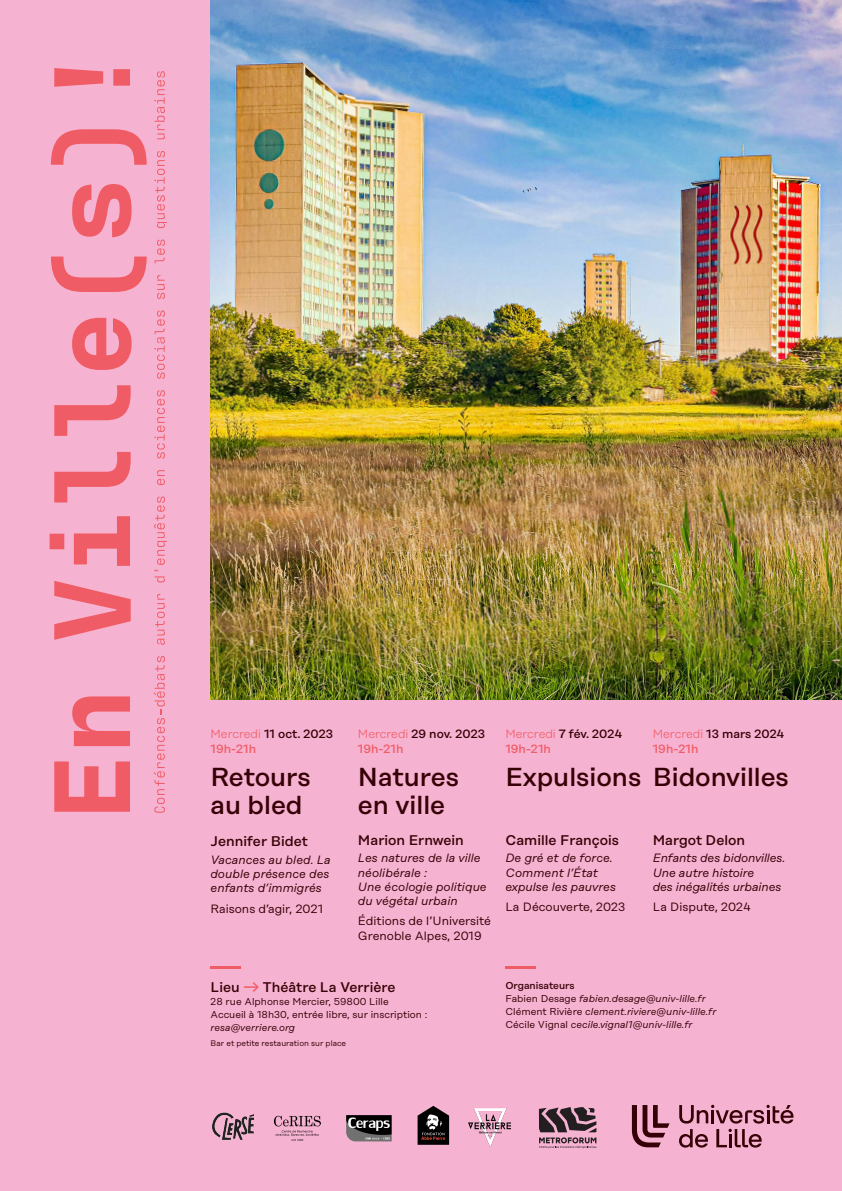
<style>
.page{position:relative;width:842px;height:1191px;background:#f6b2d1}
.page>*{position:absolute;margin:0;border:0;box-sizing:border-box;transform-origin:0 0}
.t1{font:500 26px/28px "Rational Display";color:#350106}
.t2{font:500 14px "Rational Display";color:#350106}
.t3{font:italic 12px/14.4px "Rational Display";color:#350106}
.t4{font:500 12px/14.4px "Rational Display";color:#350106}
.t5{font:12px/14.4px "Rational Display";color:#350106}
.t6{font:italic 10px/13px "Rational Display";color:#350106}
.t7{font:10px/13px "Rational Display";color:#350106}
.t8{font:8px "Rational Display";color:#350106}
.s1{font-weight:300;color:#f05c65}
.s2{color:#f05c65}
.s3{font-weight:500;font-style:normal}
.s4{font-style:normal}
</style>
<div class="page">
<img style="left:267px;top:699px;width:308px;height:1px">
<img style="left:210px;top:0;width:632px;height:699px">
<svg style="left:54px;top:761px;width:76px;height:50px"></svg>
<svg style="left:72px;top:696px;width:58px;height:50px"></svg>
<svg style="left:54px;top:581px;width:77px;height:59px"></svg>
<svg style="left:50px;top:516px;width:80px;height:50px"></svg>
<svg style="left:54px;top:452px;width:77px;height:50px"></svg>
<svg style="left:54px;top:385px;width:77px;height:51px"></svg>
<svg style="left:72px;top:318px;width:60px;height:52px"></svg>
<svg style="left:51px;top:256px;width:96px;height:36px"></svg>
<svg style="left:72px;top:184px;width:60px;height:53px"></svg>
<svg style="left:51px;top:129px;width:96px;height:36px"></svg>
<svg style="left:54px;top:68px;width:76px;height:19px"></svg>
<svg style="left:154px;top:656px;width:11px;height:156px"></svg>
<svg style="left:155px;top:594px;width:10px;height:51px"></svg>
<svg style="left:154px;top:496px;width:13px;height:86px"></svg>
<svg style="left:157px;top:470px;width:8px;height:15px"></svg>
<svg style="left:155px;top:390px;width:10px;height:68px"></svg>
<svg style="left:155px;top:310px;width:10px;height:69px"></svg>
<svg style="left:157px;top:275px;width:8px;height:24px"></svg>
<svg style="left:155px;top:239px;width:10px;height:24px"></svg>
<svg style="left:155px;top:151px;width:12px;height:77px"></svg>
<svg style="left:155px;top:71px;width:10px;height:68px"></svg>
<hr style="left:210px;top:966px;width:31px;height:2px;background:#f05c65">
<hr style="left:505px;top:966px;width:31px;height:2px;background:#f05c65">
<img style="left:469px;top:1108px;width:42px;height:38px">
<svg style="left:418px;top:1106px;width:31px;height:38px"></svg>
<svg style="left:632px;top:1105px;width:37px;height:42px"></svg>
<svg style="left:679px;top:1104px;width:114px;height:43px"></svg>
<img style="left:274px;top:1115px;width:46px;height:25px">
<svg style="left:539px;top:1107px;width:57px;height:41px"></svg>
<img style="left:212px;top:1112px;width:42px;height:28px">
<img style="left:346px;top:1115px;width:46px;height:26px">
<p class="t4" style="left:210px;top:727px;width:124px"><span class="s1">Mercredi</span> 11 oct. 2023<br><span class="s2">19h-21h</span></p>
<p class="t4" style="left:358px;top:727px;width:129px"><span class="s1">Mercredi</span> 29 nov. 2023<br><span class="s2">19h-21h</span></p>
<p class="t4" style="left:505px;top:727px;width:118px"><span class="s1">Mercredi</span> 7 fév. 2024<br><span class="s2">19h-21h</span></p>
<p class="t4" style="left:653px;top:727px;width:133px"><span class="s1">Mercredi</span> 13 mars 2024<br><span class="s2">19h-21h</span></p>
<h1 class="t1" style="left:210px;top:762px;width:102px">Retours au bled</h1>
<p class="t2" style="left:210px;top:833px;width:99px">Jennifer Bidet</p>
<p class="t3" style="left:210px;top:852px;width:122px;text-align:justify">Vacances au bled. La double présence des enfants d’immigrés</p>
<p class="t5" style="left:210px;top:901px;width:114px">Raisons d’agir, 2021</p>
<h1 class="t1" style="left:358px;top:762px;width:103px">Natures en ville</h1>
<p class="t2" style="left:358px;top:832px;width:107px">Marion Ernwein</p>
<p class="t3" style="left:358px;top:850px;width:130px">Les natures de la ville néolibérale :<br>Une écologie politique du végétal urbain</p>
<p class="t5" style="left:358px;top:914px;width:135px">Éditions de l’Université<br>Grenoble Alpes, 2019</p>
<h1 class="t1" style="left:505px;top:762px;width:285px">Expulsions Bidonvilles</h1>
<p class="t2" style="left:505px;top:832px;width:115px">Camille François</p>
<p class="t3" style="left:505px;top:850px;width:112px">De gré et de force.<br>Comment l’État expulse les pauvres</p>
<p class="t5" style="left:505px;top:899px;width:122px">La Découverte, 2023</p>
<p class="t2" style="left:653px;top:832px;width:94px">Margot Delon</p>
<p class="t3" style="left:653px;top:850px;width:134px">Enfants des bidonvilles.<br>Une autre histoire<br>des inégalités urbaines</p>
<p class="t5" style="left:653px;top:899px;width:99px">La Dispute, 2024</p>
<p class="t2" style="left:211px;top:978px;width:186px">Lieu <span class="s2">→</span> Théâtre La Verrière</p>
<p class="t7" style="left:211px;top:994px;width:218px">28 rue Alphonse Mercier, 59800 Lille<br>Accueil à 18h30, entrée libre, sur inscription :</p>
<p class="t6" style="left:211px;top:1020px;width:86px">resa@verriere.org</p>
<p class="t8" style="left:211px;top:1038px;width:137px">Bar et petite restauration sur place</p>
<p class="t6" style="left:505px;top:978px;width:213px"><span class="s3">Organisateurs<br></span><span class="s4">Fabien Desage</span> fabien.desage@univ-lille.fr <span class="s4">Clément Rivière</span> clement.riviere@univ-lille.fr <span class="s4">Cécile Vignal</span> cecile.vignal1@univ-lille.fr</p>
</div>
